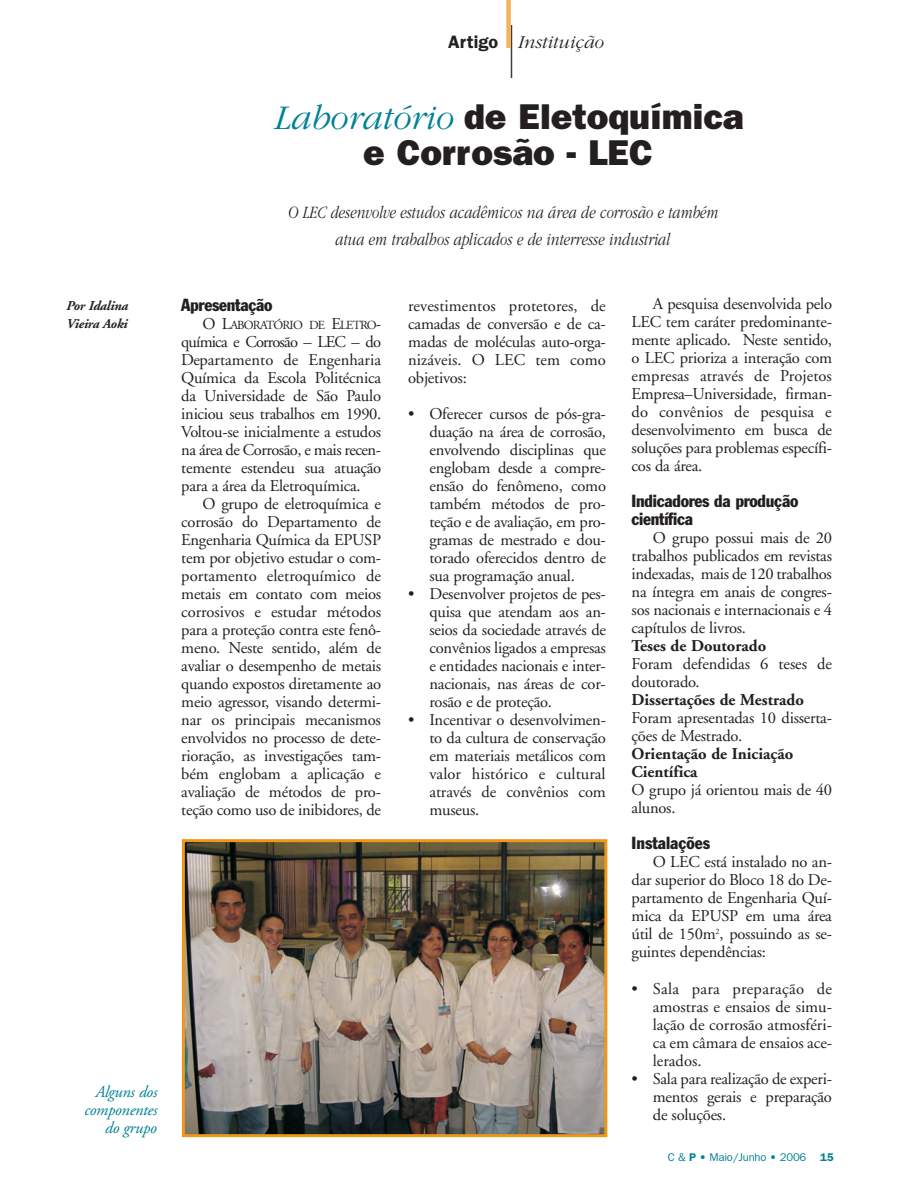
<style>
.page{position:relative;width:900px;height:1202px;background:#fff}
.page>*{position:absolute;margin:0;border:0;box-sizing:border-box;transform-origin:0 0}
.t1{font:800 36px/36px "Franklin Gothic";color:#231f20;text-align:center}
.t2{font:italic 300 18.75px "Garamond";color:#231f20}
.t3{font:italic 300 18px/27px "Garamond";color:#231f20;text-align:center;scale:.8 1}
.t4{font:condensed 17.25px/18px "Franklin Gothic";letter-spacing:-.015em;color:#231f20}
.t5{font:16.5px/18px "Adobe Garamond";letter-spacing:-.015em;color:#231f20;text-align:justify}
.t6{font:700 16.5px/18px "Adobe Garamond";color:#231f20}
.t7{font:italic 16.5px/18px "Adobe Garamond";letter-spacing:-.015em;color:#008194;text-align:right}
.t8{font:italic 700 13.5px/18px "Adobe Garamond";letter-spacing:-.015em;color:#231f20}
.t9{font:12.3px "Adobe Garamond";letter-spacing:-.065em;color:#231f20}
.t10{font:11.25px "Franklin Gothic";letter-spacing:-.015em;color:#008194}
.s1{font-family:"Franklin Gothic";font-weight:600;font-style:normal;font-size:18px}
.s2{font-family:"Garamond";font-weight:300;font-style:italic;color:#008194}
.s3{font-size:16.5px}
.s4{font-weight:600}
</style>
<div class="page">
<svg style="left:181px;top:0;width:427px;height:1138px"></svg>
<p class="t8" style="left:66px;top:297px;width:63px">Por Idalina<br>Vieira Aoki</p>
<p class="t7" style="left:84px;top:1084px;width:74px">Alguns dos componentes do grupo</p>
<p class="t2" style="left:448px;top:35px;width:156px"><span class="s1">Artigo</span> Instituição</p>
<h1 class="t1" style="left:272px;top:102px;width:473px"><span class="s2">Laboratório</span> de Eletoquímica e Corrosão - LEC</h1>
<p class="t3" style="left:287px;top:200px;width:539px">O LEC desenvolve estudos acadêmicos na área de corrosão e também atua em trabalhos aplicados e de interresse industrial</p>
<p class="t4" style="left:181px;top:297px;width:93px">Apresentação</p>
<p class="t9" style="left:202px;top:320px;width:180px"><span class="s3">O L</span>ABORATÓRIO DE <span class="s3">E</span>LETRO<span class="s3">-</span></p>
<p class="t5" style="left:181px;top:334px;width:201px">química e Corrosão – LEC – do Departamento de Engenharia Química da Escola Politécnica da Universidade de São Paulo iniciou seus trabalhos em 1990.<br>Voltou-se inicialmente a estudos na área de Corrosão, e mais recen&shy;temente estendeu sua atuação para a área da Eletroquímica.</p>
<p class="t5" style="left:181px;top:496px;width:201px;text-indent:21px">O grupo de eletroquímica e corrosão do Departamento de Engenharia Química da EPUSP tem por objetivo estudar o com&shy;portamento eletroquímico de metais em contato com meios corrosivos e estudar métodos para a proteção contra este fenô&shy;meno. Neste sentido, além de avaliar o desempenho de metais quando expostos diretamente ao meio agressor, visando determi&shy;nar os principais mecanismos envolvidos no processo de dete&shy;rioração, as investigações tam&shy;bém englobam a aplicação e avaliação de métodos de pro&shy;teção como uso de inibidores, de</p>
<p class="t5" style="left:408px;top:298px;width:199px">revestimentos protetores, de camadas de conversão e de ca&shy;madas de moléculas auto-orga&shy;nizáveis. O LEC tem como objetivos:</p>
<p class="t5" style="left:429px;top:406px;width:178px;text-indent:-21px">• Oferecer cursos de pós-gra&shy;duação na área de corrosão, envolvendo disciplinas que englobam desde a compre&shy;ensão do fenômeno, como também métodos de pro&shy;teção e de avaliação, em pro&shy;gramas de mestrado e dou&shy;torado oferecidos dentro de sua programação anual.</p>
<p class="t5" style="left:429px;top:586px;width:178px;text-indent:-21px">• Desenvolver projetos de pes&shy;quisa que atendam aos an&shy;seios da sociedade através de convênios ligados a empresas e entidades nacionais e inter&shy;nacionais, nas áreas de cor&shy;rosão e de proteção.</p>
<p class="t5" style="left:429px;top:712px;width:178px;text-indent:-21px">• Incentivar o desenvolvimen&shy;to da cultura de conservação em materiais metálicos com valor histórico e cultural através de convênios com museus.</p>
<p class="t5" style="left:631px;top:297px;width:202px;text-indent:21px">A pesquisa desenvolvida pelo LEC tem caráter predominante&shy;mente aplicado. Neste sentido, o LEC prioriza a interação com empresas através de Projetos Empresa–Universidade, firman&shy;do convênios de pesquisa e desenvolvimento em busca de soluções para problemas específi&shy;cos da área.</p>
<p class="t4" style="left:631px;top:493px;width:168px">Indicadores da produção científica</p>
<p class="t5" style="left:631px;top:531px;width:202px;text-indent:21px">O grupo possui mais de 20 trabalhos publicados em revistas indexadas, mais de 120 trabalhos na íntegra em anais de congres&shy;sos nacionais e internacionais e 4 capítulos de livros.</p>
<p class="t6" style="left:631px;top:639px;width:136px">Teses de Doutorado</p>
<p class="t5" style="left:631px;top:657px;width:202px">Foram defendidas 6 teses de doutorado.</p>
<p class="t6" style="left:631px;top:693px;width:174px">Dissertações de Mestrado</p>
<p class="t5" style="left:631px;top:711px;width:202px">Foram apresentadas 10 disserta&shy;ções de Mestrado.</p>
<p class="t6" style="left:631px;top:747px;width:163px">Orientação de Iniciação<br>Científica</p>
<p class="t5" style="left:631px;top:783px;width:202px">O grupo já orientou mais de 40 alunos.</p>
<p class="t4" style="left:631px;top:835px;width:80px">Instalações</p>
<p class="t5" style="left:631px;top:855px;width:202px;text-indent:21px">O LEC está instalado no an&shy;dar superior do Bloco 18 do De&shy;partamento de Engenharia Quí&shy;mica da EPUSP em uma área útil de 150m<sup>2</sup>, possuindo as se&shy;guintes dependências:</p>
<p class="t5" style="left:652px;top:981px;width:181px;text-indent:-21px">• Sala para preparação de amostras e ensaios de simu&shy;lação de corrosão atmosféri&shy;ca em câmara de ensaios ace&shy;lerados.</p>
<p class="t5" style="left:652px;top:1071px;width:181px;text-indent:-21px">• Sala para realização de experi&shy;mentos gerais e preparação de soluções.</p>
<p class="t10" style="left:667px;top:1153px;width:167px">C &amp; <span class="s4">P</span> • Maio/Junho • 2006 <span class="s4">15</span></p>
</div>
